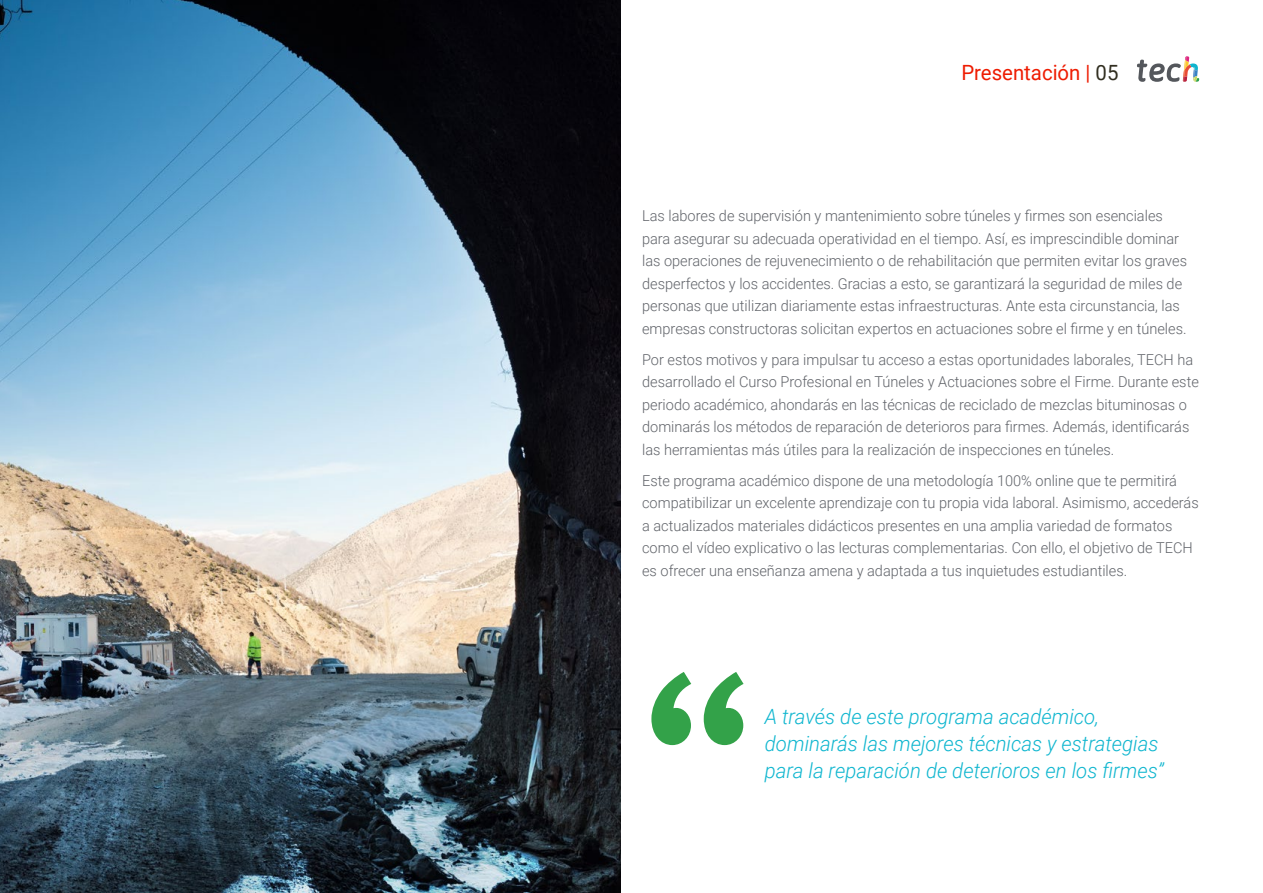
<style>
.page{position:relative;width:1263px;height:893px;background:#fff}
.page>*{position:absolute;margin:0;border:0;box-sizing:border-box;transform-origin:0 0}
.t1{font:italic 300 21px/27px "Roboto";color:#0fb6cf}
.t2{font:21px "Roboto";color:#ee1c02}
.t3{font:300 15px/22.5px "Roboto";color:#61646a}
.s1{color:#312e20}
</style>
<div class="page">
<svg style="left:651px;top:672px;width:92px;height:73px"></svg>
<img style="left:0;top:0;width:621px;height:893px">
<svg style="left:1137px;top:56px;width:62px;height:26px"></svg>
<h1 class="t2" style="left:961px;top:57px;width:159px">Presentación | <span class="s1">05</span></h1>
<p class="t3" style="left:642px;top:204px;width:546px">Las labores de supervisión y mantenimiento sobre túneles y firmes son esenciales para asegurar su adecuada operatividad en el tiempo. Así, es imprescindible dominar las operaciones de rejuvenecimiento o de rehabilitación que permiten evitar los graves desperfectos y los accidentes. Gracias a esto, se garantizará la seguridad de miles de personas que utilizan diariamente estas infraestructuras. Ante esta circunstancia, las empresas constructoras solicitan expertos en actuaciones sobre el firme y en túneles.</p>
<p class="t3" style="left:642px;top:348px;width:558px">Por estos motivos y para impulsar tu acceso a estas oportunidades laborales, TECH ha desarrollado el Curso Profesional en Túneles y Actuaciones sobre el Firme. Durante este periodo académico, ahondarás en las técnicas de reciclado de mezclas bituminosas o dominarás los métodos de reparación de deterioros para firmes. Además, identificarás las herramientas más útiles para la realización de inspecciones en túneles.</p>
<p class="t3" style="left:642px;top:469px;width:558px">Este programa académico dispone de una metodología 100% online que te permitirá compatibilizar un excelente aprendizaje con tu propia vida laboral. Asimismo, accederás a actualizados materiales didácticos presentes en una amplia variedad de formatos como el vídeo explicativo o las lecturas complementarias. Con ello, el objetivo de TECH es ofrecer una enseñanza amena y adaptada a tus inquietudes estudiantiles.</p>
<h1 class="t1" style="left:765px;top:702px;width:401px">A través de este programa académico, dominarás las mejores técnicas y estrategias para la reparación de deterioros en los firmes”</h1>
</div>
